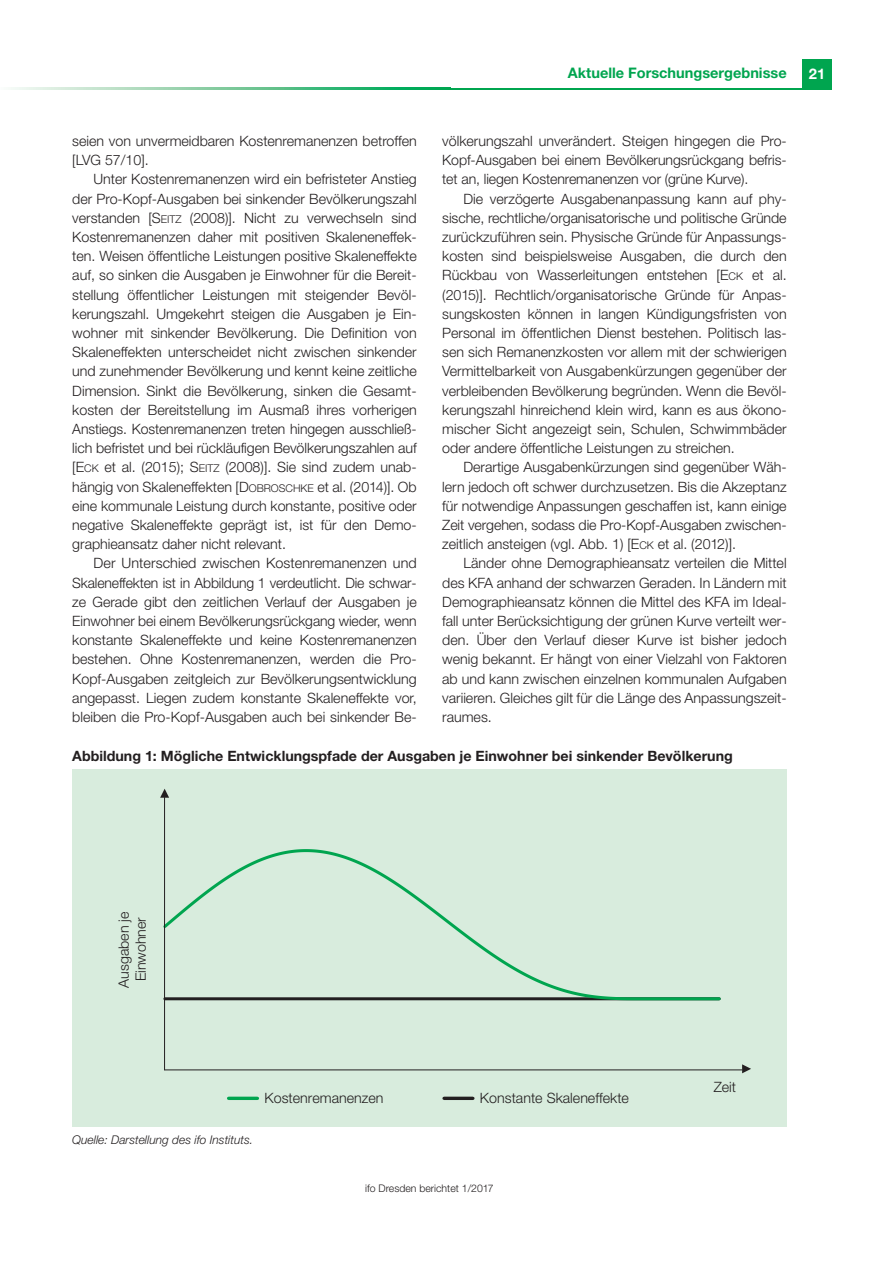
<style>
.page{position:relative;width:893px;height:1263px;background:#fff}
.page>*{position:absolute;margin:0;border:0;box-sizing:border-box;transform-origin:0 0}
.t1{font:700 14.7px "Helvetica Neue";color:#fff}
.t2{font:700 14.55px "Helvetica Neue";color:#00a54f}
.t3{font:300 14.25px/19.2px "Helvetica Neue";color:#231f20;text-align:justify}
.t4{font:700 14.25px "Helvetica Neue";color:#231f20}
.t5{font:italic 300 12px "Helvetica Neue";color:#231f20}
.t6{font:300 10.5px "Helvetica Neue";color:#231f20}
.s1{font-size:10.65px}
</style>
<div class="page">
<div style="left:802px;top:60px;width:30px;height:29px;background:#00a54f"></div>
<hr style="left:448px;top:88px;width:384px;height:1px;background:#00a54f">
<svg style="left:11px;top:88px;width:437px;height:1px"></svg>
<div style="left:72px;top:770px;width:715px;height:357px;background:#d8ecdd"></div>
<svg style="left:160px;top:789px;width:9px;height:9px"></svg>
<svg style="left:742px;top:1064px;width:9px;height:9px"></svg>
<svg style="left:163px;top:847px;width:558px;height:155px"></svg>
<hr style="left:229px;top:1097px;width:28px;height:3px;background:#00a54f">
<hr style="left:444px;top:1097px;width:29px;height:3px;background:#231f20">
<hr style="left:164px;top:797px;width:1px;height:273px;background:#231f20">
<hr style="left:165px;top:1069px;width:577px;height:1px;background:#231f20">
<p class="t3" style="left:72px;top:133px;width:346px">seien von unvermeidbaren Kostenremanenzen betroffen [LVG 57/10].</p>
<p class="t3" style="left:72px;top:171px;width:346px;text-indent:21px">Unter Kostenremanenzen wird ein befristeter Anstieg der Pro-Kopf-Ausgaben bei sinkender Bevölkerungszahl verstanden [S<span class="s1">EITZ</span> (2008)]. Nicht zu verwechseln sind Kostenremanenzen daher mit positiven Skaleneneffek&shy;ten. Weisen öffentliche Leistungen positive Skaleneffekte auf, so sinken die Ausgaben je Einwohner für die Bereit&shy;stellung öffentlicher Leistungen mit steigender Bevöl&shy;kerungszahl. Umgekehrt steigen die Ausgaben je Ein&shy;wohner mit sinkender Bevölkerung. Die Definition von Skaleneffekten unterscheidet nicht zwischen sinkender und zunehmender Bevölkerung und kennt keine zeitliche Dimension. Sinkt die Bevölkerung, sinken die Gesamt&shy;kosten der Bereitstellung im Ausmaß ihres vorherigen Anstiegs. Kostenremanenzen treten hingegen ausschließ&shy;lich befristet und bei rückläufigen Bevölkerungszahlen auf [E<span class="s1">CK</span> et al. (2015); S<span class="s1">EITZ</span> (2008)]. Sie sind zudem unab&shy;hängig von Skaleneffekten [D<span class="s1">OBROSCHKE</span> et al. (2014)]. Ob eine kommunale Leistung durch konstante, positive oder negative Skaleneffekte geprägt ist, ist für den Demo&shy;graphieansatz daher nicht relevant.</p>
<p class="t3" style="left:72px;top:555px;width:346px;text-indent:21px">Der Unterschied zwischen Kostenremanenzen und Skaleneffekten ist in Abbildung 1 verdeutlicht. Die schwar&shy;ze Gerade gibt den zeitlichen Verlauf der Ausgaben je Einwohner bei einem Bevölkerungsrückgang wieder, wenn konstante Skaleneffekte und keine Kostenremanenzen bestehen. Ohne Kostenremanenzen, werden die Pro-Kopf-Ausgaben zeitgleich zur Bevölkerungsentwicklung angepasst. Liegen zudem konstante Skaleneffekte vor, bleiben die Pro-Kopf-Ausgaben auch bei sinkender Be-</p>
<p class="t2" style="left:568px;top:68px;width:220px">Aktuelle Forschungsergebnisse</p>
<p class="t3" style="left:442px;top:133px;width:346px">völkerungszahl unverändert. Steigen hingegen die Pro-Kopf-Ausgaben bei einem Bevölkerungsrückgang befris&shy;tet an, liegen Kostenremanenzen vor (grüne Kurve).</p>
<p class="t3" style="left:442px;top:190px;width:346px;text-indent:21px">Die verzögerte Ausgabenanpassung kann auf phy&shy;sische, rechtliche/organisatorische und politische Gründe zurückzuführen sein. Physische Gründe für Anpassungs&shy;kosten sind beispielsweise Ausgaben, die durch den Rückbau von Wasserleitungen entstehen [E<span class="s1">CK</span> et al. (2015)]. Rechtlich/organisatorische Gründe für Anpas&shy;sungskosten können in langen Kündigungsfristen von Personal im öffentlichen Dienst bestehen. Politisch las&shy;sen sich Remanenzkosten vor allem mit der schwierigen Vermittelbarkeit von Ausgabenkürzungen gegenüber der verbleibenden Bevölkerung begründen. Wenn die Bevöl&shy;kerungszahl hinreichend klein wird, kann es aus ökono&shy;mischer Sicht angezeigt sein, Schulen, Schwimmbäder oder andere öffentliche Leistungen zu streichen.</p>
<p class="t3" style="left:442px;top:459px;width:346px;text-indent:21px">Derartige Ausgabenkürzungen sind gegenüber Wäh&shy;lern jedoch oft schwer durchzusetzen. Bis die Akzeptanz für notwendige Anpassungen geschaffen ist, kann einige Zeit vergehen, sodass die Pro-Kopf-Ausgaben zwischen&shy;zeitlich ansteigen (vgl. Abb. 1) [E<span class="s1">CK</span> et al. (2012)].</p>
<p class="t3" style="left:442px;top:555px;width:346px;text-indent:21px">Länder ohne Demographieansatz verteilen die Mittel des KFA anhand der schwarzen Geraden. In Ländern mit Demographieansatz können die Mittel des KFA im Ideal&shy;fall unter Berücksichtigung der grünen Kurve verteilt wer&shy;den. Über den Verlauf dieser Kurve ist bisher jedoch wenig bekannt. Er hängt von einer Vielzahl von Faktoren ab und kann zwischen einzelnen kommunalen Aufgaben variieren. Gleiches gilt für die Länge des Anpassungszeit&shy;raumes.</p>
<p class="t4" style="left:72px;top:750px;width:662px">Abbildung 1: Mögliche Entwicklungspfade der Ausgaben je Einwohner bei sinkender Bevölkerung</p>
<p class="t1" style="left:809px;top:68px;width:18px">21</p>
<p class="t3" style="left:116px;top:988px;width:78px;line-height:17.2px;text-align:center;rotate:-90deg">Ausgaben je<br>Einwohner</p>
<p class="t5" style="left:72px;top:1135px;width:182px">Quelle: Darstellung des ifo Instituts.</p>
<p class="t3" style="left:264px;top:1090px;width:121px">Kostenremanenzen</p>
<p class="t3" style="left:480px;top:1090px;width:151px">Konstante Skaleneffekte</p>
<p class="t6" style="left:365px;top:1185px;width:130px">ifo Dresden berichtet 1/2017</p>
<p class="t3" style="left:714px;top:1078px;width:24px">Zeit</p>
</div>
